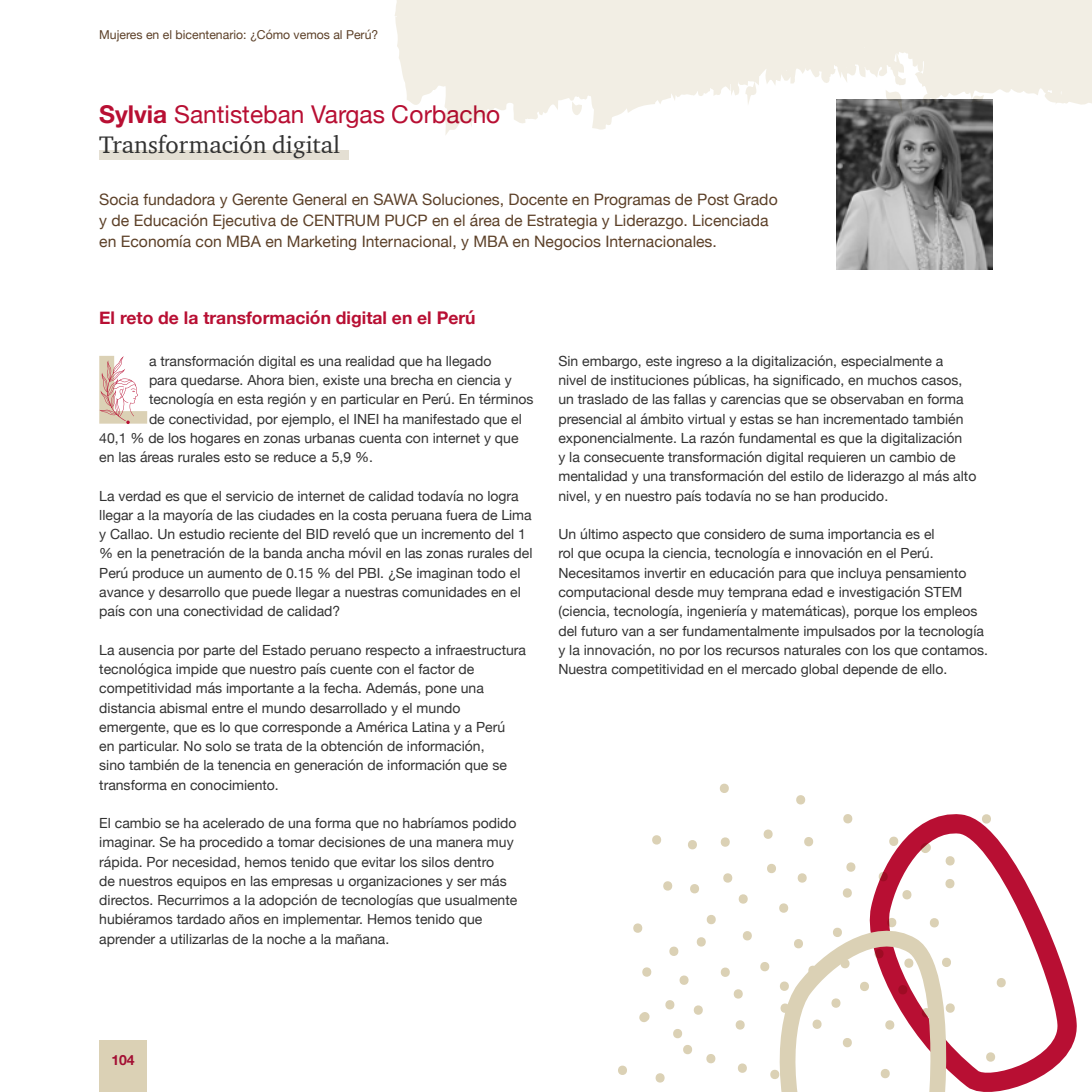
<style>
.page{position:relative;width:1092px;height:1092px;background:#fff}
.page>*{position:absolute;margin:0;border:0;box-sizing:border-box;transform-origin:0 0}
.t1{font:700 94.85px "Helvetica Neue";color:#dbd1b5}
.t2{font:24.5px "Helvetica Neue";color:#b80f33}
.t3{font:24.5px "ITC Charter Com";color:#323232}
.t4{font:700 17.5px "Helvetica Neue";color:#b80f33}
.t5{font:15.75px/21px "Helvetica Neue";color:#5c4028}
.t6{font:14px/19.2px "Helvetica Neue";color:#323232}
.t7{font:700 14px "Helvetica Neue";color:#a30f33}
.t8{font:12.25px "Helvetica Neue";color:#5c4028}
.s1{font-weight:700}
</style>
<div class="page">
<img style="left:836px;top:139px;width:156px;height:130px">
<div style="left:99px;top:150px;width:250px;height:10px;background:#e4dfd3"></div>
<svg style="left:99px;top:356px;width:39px;height:68px"></svg>
<svg style="left:843px;top:814px;width:10px;height:9px"></svg>
<svg style="left:719px;top:783px;width:10px;height:10px"></svg>
<svg style="left:796px;top:795px;width:10px;height:9px"></svg>
<svg style="left:915px;top:814px;width:162px;height:277px"></svg>
<svg style="left:618px;top:829px;width:342px;height:262px"></svg>
<svg style="left:395px;top:0;width:696px;height:139px"></svg>
<div style="left:99px;top:1040px;width:48px;height:51px;background:#dbd1b5"></div>
<p class="t8" style="left:99px;top:26px;width:280px">Mujeres en el bicentenario: ¿Cómo vemos al Perú?</p>
<h2 class="t2" style="left:99px;top:97px;width:402px"><span class="s1">Sylvia</span> Santisteban Vargas Corbacho</h2>
<h2 class="t3" style="left:99px;top:129px;width:242px">Transformación digital</h2>
<p class="t5" style="left:99px;top:189px;width:680px">Socia fundadora y Gerente General en SAWA Soluciones, Docente en Programas de Post Grado y de Educación Ejecutiva de CENTRUM PUCP en el área de Estrategia y Liderazgo. Licenciada en Economía con MBA en Marketing Internacional, y MBA en Negocios Internacionales.</p>
<p class="t4" style="left:99px;top:304px;width:378px">El reto de la transformación digital en el Perú</p>
<h1 class="t1" style="left:93px;top:315px;width:58px">L</h1>
<p class="t6" style="left:149px;top:352px;width:344px">a transformación digital es una realidad que ha llegado</p>
<p class="t6" style="left:149px;top:371px;width:364px">para quedarse. Ahora bien, existe una brecha en ciencia y</p>
<p class="t6" style="left:149px;top:390px;width:386px">tecnología en esta región y en particular en Perú. En términos</p>
<p class="t6" style="left:149px;top:410px;width:374px">de conectividad, por ejemplo, el INEI ha manifestado que el</p>
<p class="t6" style="left:99px;top:429px;width:421px">40,1 % de los hogares en zonas urbanas cuenta con internet y que</p>
<p class="t6" style="left:99px;top:448px;width:275px">en las áreas rurales esto se reduce a 5,9 %.</p>
<p class="t6" style="left:99px;top:487px;width:435px">La verdad es que el servicio de internet de calidad todavía no logra llegar a la mayoría de las ciudades en la costa peruana fuera de Lima y Callao. Un estudio reciente del BID reveló que un incremento del 1 % en la penetración de la banda ancha móvil en las zonas rurales del Perú produce un aumento de 0.15 % del PBI. ¿Se imaginan todo el avance y desarrollo que puede llegar a nuestras comunidades en el país con una conectividad de calidad?</p>
<p class="t6" style="left:99px;top:641px;width:428px">La ausencia por parte del Estado peruano respecto a infraestructura tecnológica impide que nuestro país cuente con el factor de competitividad más importante a la fecha. Además, pone una distancia abismal entre el mundo desarrollado y el mundo emergente, que es lo que corresponde a América Latina y a Perú<br>en particular. No solo se trata de la obtención de información,<br>sino también de la tenencia en generación de información que se transforma en conocimiento.</p>
<p class="t6" style="left:99px;top:814px;width:419px">El cambio se ha acelerado de una forma que no habríamos podido imaginar. Se ha procedido a tomar decisiones de una manera muy rápida. Por necesidad, hemos tenido que evitar los silos dentro<br>de nuestros equipos en las empresas u organizaciones y ser más directos. Recurrimos a la adopción de tecnologías que usualmente hubiéramos tardado años en implementar. Hemos tenido que aprender a utilizarlas de la noche a la mañana.</p>
<p class="t6" style="left:558px;top:352px;width:419px">Sin embargo, este ingreso a la digitalización, especialmente a<br>nivel de instituciones públicas, ha significado, en muchos casos, un traslado de las fallas y carencias que se observaban en forma presencial al ámbito virtual y estas se han incrementado también exponencialmente. La razón fundamental es que la digitalización<br>y la consecuente transformación digital requieren un cambio de mentalidad y una transformación del estilo de liderazgo al más alto nivel, y en nuestro país todavía no se han producido.</p>
<p class="t6" style="left:558px;top:525px;width:431px">Un último aspecto que considero de suma importancia es el<br>rol que ocupa la ciencia, tecnología e innovación en el Perú.<br>Necesitamos invertir en educación para que incluya pensamiento computacional desde muy temprana edad e investigación STEM (ciencia, tecnología, ingeniería y matemáticas), porque los empleos del futuro van a ser fundamentalmente impulsados por la tecnología y la innovación, no por los recursos naturales con los que contamos.<br>Nuestra competitividad en el mercado global depende de ello.</p>
<p class="t7" style="left:111px;top:1048px;width:25px">104</p>
</div>
